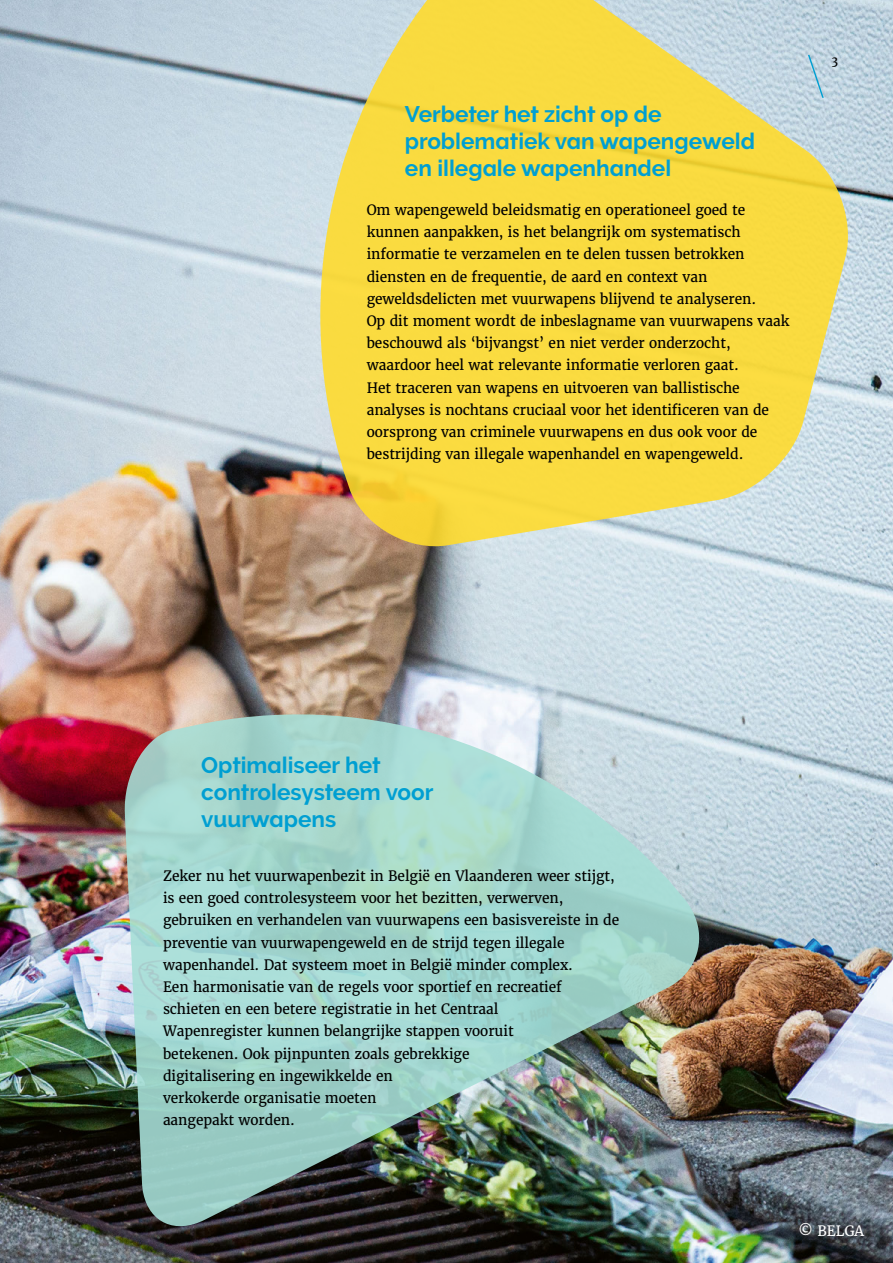
<style>
.page{position:relative;width:893px;height:1263px;background:#fff}
.page>*{position:absolute;margin:0;border:0;box-sizing:border-box;transform-origin:0 0}
.t1{font:700 22.5px/27px "Raleway";color:#009fd2}
.t2{font:14.25px/22.2px "Merriweather";letter-spacing:-.005em;color:#000}
.t3{font:14.25px "Merriweather";letter-spacing:-.005em;color:#fff}
.t4{font:12px "Merriweather";color:#000}
</style>
<div class="page">
<img style="left:0;top:0;width:893px;height:1263px">
<svg style="left:320px;top:0;width:535px;height:548px;background:#edd962"></svg>
<img style="left:123px;top:690px;width:580px;height:544px">
<h1 class="t1" style="left:405px;top:101px;width:352px">Verbeter het zicht op de problematiek van wapengeweld en illegale wapenhandel</h1>
<p class="t2" style="left:367px;top:199px;width:424px">Om wapengeweld beleidsmatig en operationeel goed te kunnen aanpakken, is het belangrijk om systematisch informatie te verzamelen en te delen tussen betrokken diensten en de frequentie, de aard en context van geweldsdelicten met vuurwapens blijvend te analyseren.<br>Op dit moment wordt de inbeslagname van vuurwapens vaak beschouwd als ‘bijvangst’ en niet verder onderzocht, waardoor heel wat relevante informatie verloren gaat.<br>Het traceren van wapens en uitvoeren van ballistische analyses is nochtans cruciaal voor het identificeren van de oorsprong van criminele vuurwapens en dus ook voor de bestrijding van illegale wapenhandel en wapengeweld.</p>
<p class="t4" style="left:831px;top:53px;width:8px">3</p>
<h1 class="t1" style="left:201px;top:751px;width:234px">Optimaliseer het controlesysteem voor vuurwapens</h1>
<p class="t2" style="left:163px;top:865px;width:458px">Zeker nu het vuurwapenbezit in België en Vlaanderen weer stijgt, is een goed controlesysteem voor het bezitten, verwerven, gebruiken en verhandelen van vuurwapens een basisvereiste in de preventie van vuurwapengeweld en de strijd tegen illegale wapenhandel. Dat systeem moet in België minder complex.<br>Een harmonisatie van de regels voor sportief en recreatief schieten en een betere registratie in het Centraal<br>Wapenregister kunnen belangrijke stappen vooruit<br>betekenen. Ook pijnpunten zoals gebrekkige<br>digitalisering en ingewikkelde en<br>verkokerde organisatie moeten<br>aangepakt worden.</p>
<p class="t3" style="left:799px;top:1222px;width:67px">© BELGA</p>
</div>
